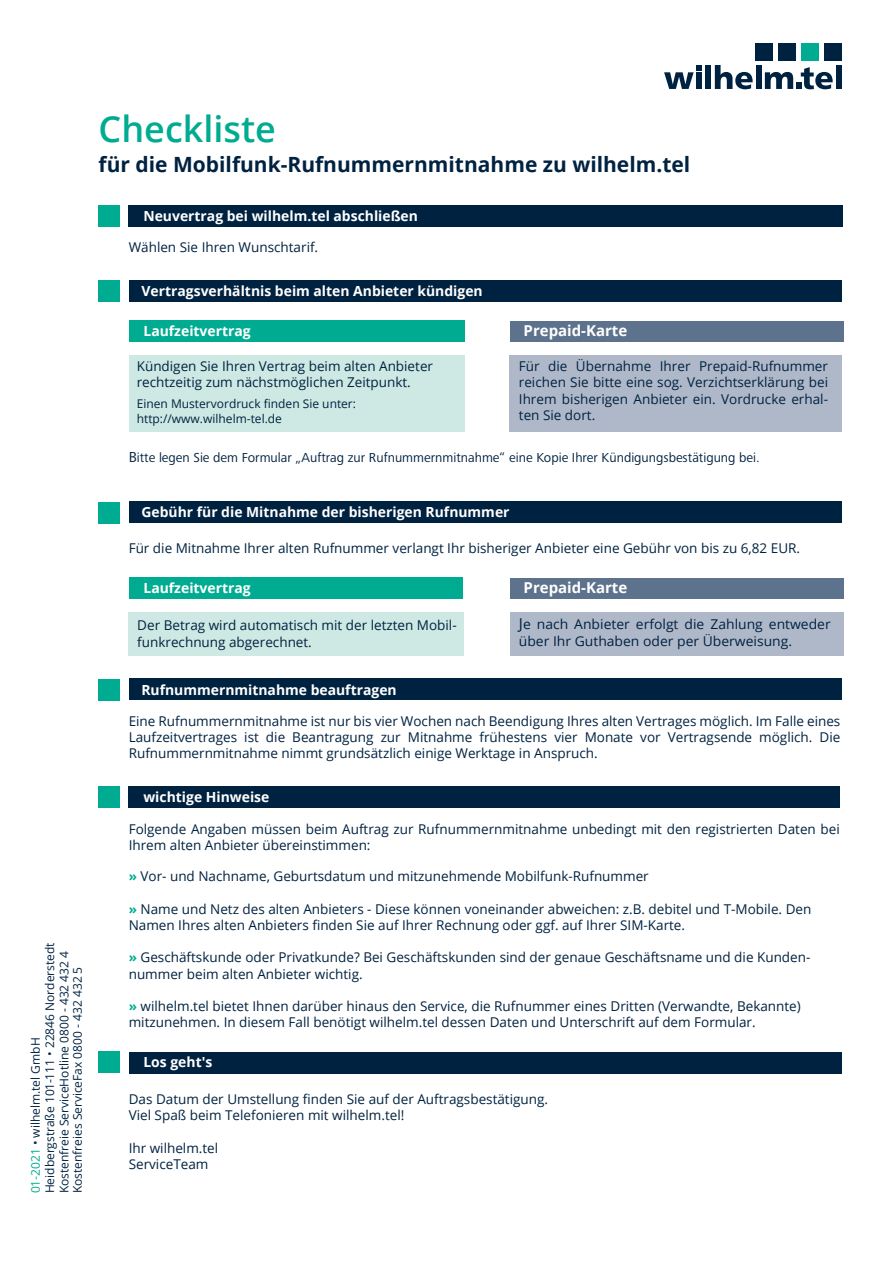
<style>
.page{position:relative;width:893px;height:1263px;background:#fff}
.page>*{position:absolute;margin:0;border:0;box-sizing:border-box;transform-origin:0 0}
.t1{font:600 36px "Open Sans";color:#00ac91}
.t2{font:700 21px "Open Sans";color:#002241}
.t3{font:700 15px "Open Sans";color:#fff}
.t4{font:700 13.95px "Open Sans";color:#fff}
.t5{font:13.5px/16.2px "Open Sans";color:#002241}
.t6{font:13.5px "Frutiger Nextfor SNS";color:#002241}
.t7{font:12px/14.1px "Open Sans";color:#002241}
.s1{color:#00ac91}
.s2{font-size:15px}
.s3{font-weight:700;color:#00ac91}
</style>
<div class="page">
<div style="left:129px;top:1052px;width:713px;height:21px;background:#002241"></div>
<div style="left:99px;top:1052px;width:21px;height:21px;background:#00ac91"></div>
<div style="left:129px;top:787px;width:711px;height:21px;background:#002241"></div>
<div style="left:99px;top:787px;width:21px;height:21px;background:#00ac91"></div>
<div style="left:129px;top:502px;width:713px;height:21px;background:#002241"></div>
<div style="left:99px;top:502px;width:21px;height:22px;background:#00ac91"></div>
<div style="left:129px;top:679px;width:713px;height:21px;background:#002241"></div>
<div style="left:99px;top:679px;width:21px;height:22px;background:#00ac91"></div>
<div style="left:129px;top:205px;width:714px;height:22px;background:#002241"></div>
<div style="left:99px;top:205px;width:21px;height:22px;background:#00ac91"></div>
<div style="left:129px;top:280px;width:713px;height:22px;background:#002241"></div>
<div style="left:99px;top:280px;width:21px;height:22px;background:#00ac91"></div>
<div style="left:130px;top:320px;width:335px;height:22px;background:#00ac91"></div>
<div style="left:130px;top:355px;width:335px;height:77px;background:#cee9e3"></div>
<div style="left:510px;top:321px;width:333px;height:20px;background:#5d728c"></div>
<div style="left:130px;top:578px;width:333px;height:21px;background:#00ac91"></div>
<div style="left:129px;top:612px;width:335px;height:44px;background:#cee9e3"></div>
<div style="left:510px;top:578px;width:333px;height:20px;background:#5d728c"></div>
<div style="left:510px;top:612px;width:333px;height:44px;background:#afb8c9"></div>
<div style="left:510px;top:356px;width:332px;height:76px;background:#afb8c9"></div>
<div style="left:756px;top:44px;width:17px;height:17px;background:#002241"></div>
<div style="left:779px;top:44px;width:17px;height:17px;background:#002241"></div>
<div style="left:801px;top:44px;width:17px;height:17px;background:#00ac91"></div>
<div style="left:824px;top:44px;width:17px;height:17px;background:#002241"></div>
<svg style="left:664px;top:65px;width:38px;height:24px"></svg>
<div style="left:696px;top:72px;width:6px;height:17px;background:#002241"></div>
<div style="left:705px;top:65px;width:6px;height:24px;background:#002241"></div>
<svg style="left:715px;top:65px;width:38px;height:24px"></svg>
<div style="left:756px;top:65px;width:5px;height:24px;background:#002241"></div>
<div style="left:836px;top:65px;width:5px;height:24px;background:#002241"></div>
<svg style="left:765px;top:67px;width:68px;height:22px"></svg>
<p class="t7" style="left:28px;top:1193px;width:252px;rotate:-90deg"><span class="s1">01-2021</span> • wilhelm.tel GmbH<br>Heidbergstraße 101-111 • 22846 Norderstedt Kostenfreie ServiceHotline 0800 - 432 432 4<br>Kostenfreies ServiceFax 0800 - 432 432 5</p>
<h1 class="t1" style="left:99px;top:104px;width:179px">Checkliste</h1>
<h2 class="t2" style="left:99px;top:149px;width:593px">für die Mobilfunk-Rufnummernmitnahme zu wilhelm.tel</h2>
<p class="t4" style="left:143px;top:206px;width:276px">Neuvertrag bei wilhelm.tel abschließen</p>
<p class="t5" style="left:129px;top:239px;width:191px">Wählen Sie Ihren Wunschtarif.</p>
<p class="t4" style="left:142px;top:281px;width:343px">Vertragsverhältnis beim alten Anbieter kündigen</p>
<p class="t4" style="left:143px;top:321px;width:109px">Laufzeitvertrag</p>
<p class="t5" style="left:137px;top:358px;width:298px">Kündigen Sie Ihren Vertrag beim alten Anbieter rechtzeitig zum nächstmöglichen Zeitpunkt.</p>
<p class="t7" style="left:137px;top:397px;width:221px">Einen Mustervordruck finden Sie unter: http://www.wilhelm-tel.de</p>
<p class="t3" style="left:524px;top:319px;width:105px">Prepaid-Karte</p>
<p class="t5" style="left:519px;top:358px;width:311px;text-align:justify">Für die Übernahme Ihrer Prepaid-Rufnummer reichen Sie bitte eine sog. Verzichtserklärung bei Ihrem bisherigen Anbieter ein. Vordrucke erhal&shy;ten Sie dort.</p>
<p class="t6" style="left:129px;top:450px;width:632px"><span class="s2">B</span>itte legen Sie dem Formular „Auftrag zur Rufnummernmitnahme“ eine Kopie Ihrer Kündigungsbestätigung bei.</p>
<p class="t4" style="left:141px;top:502px;width:370px">Gebühr für die Mitnahme der bisherigen Rufnummer</p>
<p class="t5" style="left:129px;top:540px;width:673px">Für die Mitnahme Ihrer alten Rufnummer verlangt Ihr bisheriger Anbieter eine Gebühr von bis zu 6,82 EUR.</p>
<p class="t4" style="left:143px;top:578px;width:109px">Laufzeitvertrag</p>
<p class="t3" style="left:524px;top:577px;width:105px">Prepaid-Karte</p>
<p class="t5" style="left:137px;top:617px;width:321px">Der Betrag wird automatisch mit der letzten Mobil&shy;funkrechnung abgerechnet.</p>
<p class="t5" style="left:519px;top:616px;width:313px"><span class="s2">J</span>e nach Anbieter erfolgt die Zahlung entweder über Ihr Guthaben oder per Überweisung.</p>
<p class="t4" style="left:141px;top:680px;width:257px">Rufnummernmitnahme beauftragen</p>
<p class="t5" style="left:129px;top:712px;width:713px;text-align:justify">Eine Rufnummernmitnahme ist nur bis vier Wochen nach Beendigung Ihres alten Vertrages möglich. Im Falle eines Laufzeitvertrages ist die Beantragung zur Mitnahme frühestens vier Monate vor Vertragsende möglich. Die Rufnummernmitnahme nimmt grundsätzlich einige Werktage in Anspruch.</p>
<p class="t4" style="left:143px;top:787px;width:128px">wichtige Hinweise</p>
<p class="t5" style="left:129px;top:820px;width:713px">Folgende Angaben müssen beim Auftrag zur Rufnummernmitnahme unbedingt mit den registrierten Daten bei<br>Ihrem alten Anbieter übereinstimmen:</p>
<p class="t5" style="left:129px;top:868px;width:522px"><span class="s3">»</span> Vor- und Nachname, Geburtsdatum und mitzunehmende Mobilfunk-Rufnummer</p>
<p class="t5" style="left:129px;top:900px;width:684px"><span class="s3">»</span> Name und Netz des alten Anbieters - Diese können voneinander abweichen: z.B. debitel und T-Mobile. Den<br>Namen Ihres alten Anbieters finden Sie auf Ihrer Rechnung oder ggf. auf Ihrer SIM-Karte.</p>
<p class="t5" style="left:129px;top:949px;width:683px"><span class="s3">»</span> Geschäftskunde oder Privatkunde? Bei Geschäftskunden sind der genaue Geschäftsname und die Kunden&shy;nummer beim alten Anbieter wichtig.</p>
<p class="t5" style="left:129px;top:998px;width:674px"><span class="s3">»</span> wilhelm.tel bietet Ihnen darüber hinaus den Service, die Rufnummer eines Dritten (Verwandte, Bekannte) mitzunehmen. In diesem Fall benötigt wilhelm.tel dessen Daten und Unterschrift auf dem Formular.</p>
<p class="t4" style="left:143px;top:1052px;width:70px">Los geht's</p>
<p class="t5" style="left:129px;top:1091px;width:421px">Das Datum der Umstellung finden Sie auf der Auftragsbestätigung.<br>Viel Spaß beim Telefonieren mit wilhelm.tel!</p>
<p class="t5" style="left:129px;top:1139px;width:91px">Ihr wilhelm.tel<br>ServiceTeam</p>
</div>
